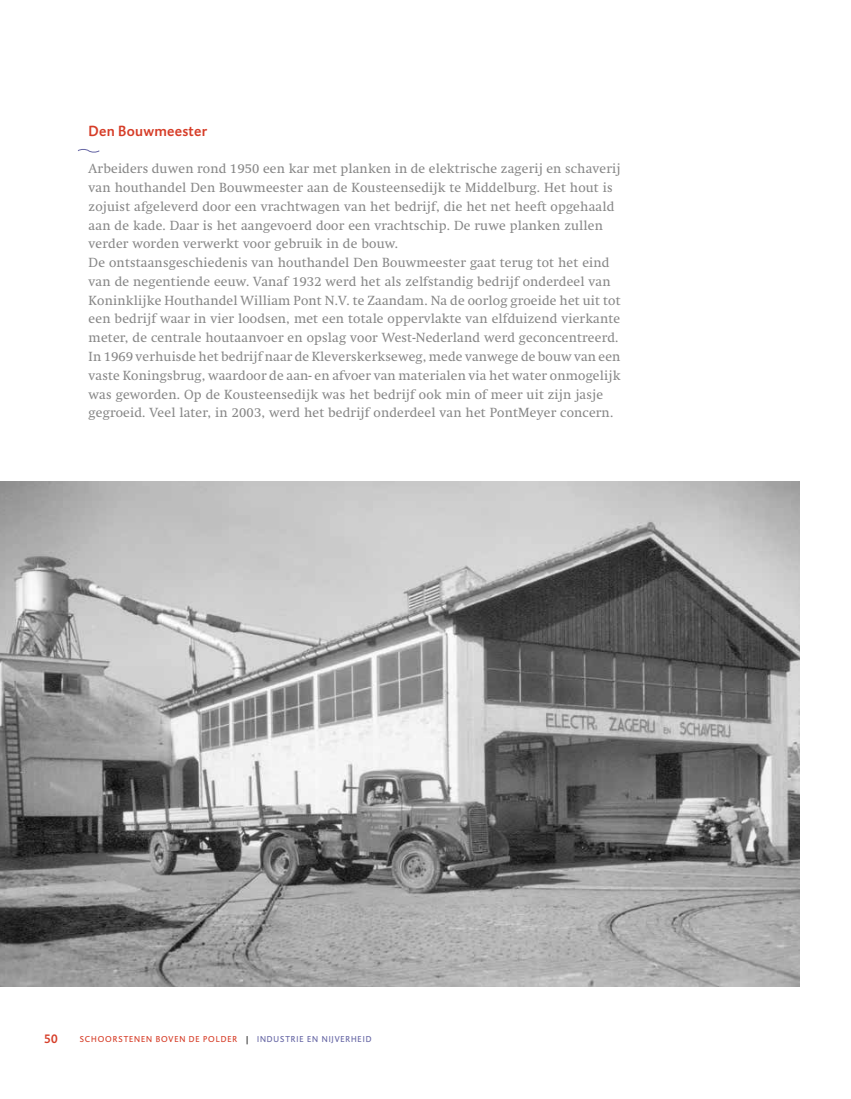
<style>
.page{position:relative;width:851px;height:1099px;background:#fff}
.page>*{position:absolute;margin:0;border:0;box-sizing:border-box;transform-origin:0 0}
.t1{font:500 15px "DTL Caspari T";letter-spacing:.015em;color:#d63d28}
.t2{font:13.12px/18.8px "Swift";letter-spacing:.015em;color:#878787}
.t3{font:500 12.5px "DTL Caspari T";color:#d63d28}
.t4{font:8.75px "DTL Caspari T";letter-spacing:.1em;color:#d63d28}
.s1{color:#000}
.s2{color:#6565a4}
</style>
<div class="page">
<img style="left:0;top:481px;width:799px;height:505px">
<svg style="left:77px;top:149px;width:23px;height:4px"></svg>
<p class="t1" style="left:89px;top:121px;width:120px">Den Bouwmeester</p>
<p class="t2" style="left:89px;top:159px;width:533px">Arbeiders duwen rond 1950 een kar met planken in de elektrische zagerij en schaverij van houthandel Den Bouwmeester aan de Kousteensedijk te Middelburg. Het hout is zojuist afgeleverd door een vrachtwagen van het bedrijf, die het net heeft opgehaald aan de kade. Daar is het aangevoerd door een vrachtschip. De ruwe planken zullen verder worden verwerkt voor gebruik in de bouw.<br>De ontstaansgeschiedenis van houthandel Den Bouwmeester gaat terug tot het eind van de negentiende eeuw. Vanaf 1932 werd het als zelfstandig bedrijf onderdeel van Koninklijke Houthandel William Pont N.V. te Zaandam. Na de oorlog groeide het uit tot een bedrijf waar in vier loodsen, met een totale oppervlakte van elfduizend vierkante meter, de centrale houtaanvoer en opslag voor West-Nederland werd geconcentreerd.<br>In 1969 verhuisde het bedrijf naar de Kleverskerkseweg, mede vanwege de bouw van een vaste Koningsbrug, waardoor de aan- en afvoer van materialen via het water onmogelijk was geworden. Op de Kousteensedijk was het bedrijf ook min of meer uit zijn jasje gegroeid. Veel later, in 2003, werd het bedrijf onderdeel van het PontMeyer concern.</p>
<p class="t3" style="left:44px;top:1030px;width:15px">50</p>
<p class="t4" style="left:80px;top:1033px;width:293px">SCHOORSTENEN BOVEN DE POLDER <span class="s1">|</span> <span class="s2">INDUSTRIE EN NIJVERHEID</span></p>
</div>
